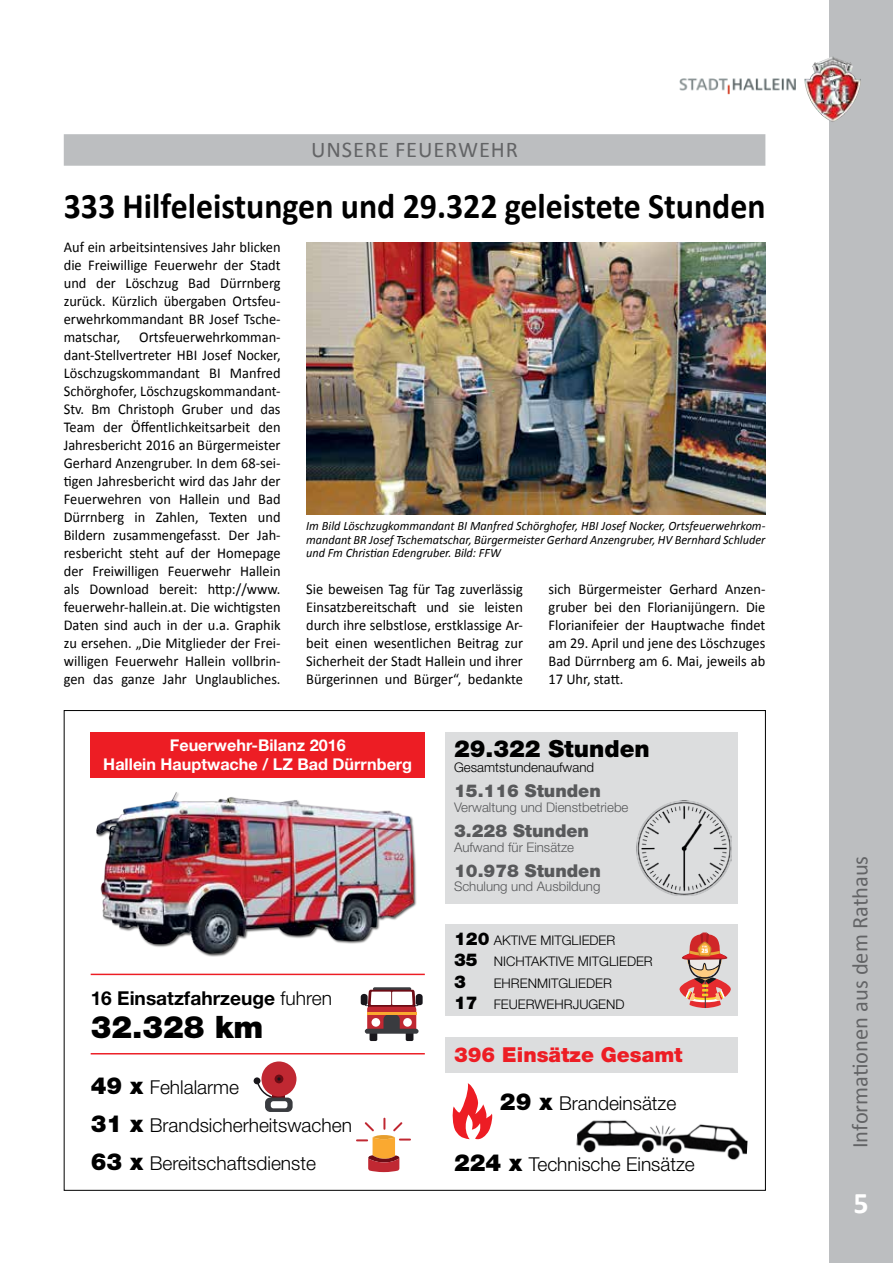
<style>
.page{position:relative;width:893px;height:1263px;background:#fff}
.page>*{position:absolute;margin:0;border:0;box-sizing:border-box;transform-origin:0 0}
.t1{font:700 36px "Calibri";color:#000;scale:.94 1}
.t2{font:900 30.9px "Helvetica Neue LT Std";color:#000}
.t3{font:700 30px "Calibri";color:#fff}
.t4{font:900 23.55px "Helvetica Neue LT Std";color:#000}
.t5{font:22.5px "Calibri";color:#636466}
.t6{font:22.5px "Calibri";letter-spacing:.04em;color:#636466}
.t7{font:900 20.7px "Helvetica Neue LT Std";color:#ed1d24}
.t8{font:300 19.2px/38.2px "Helvetica Neue LT Std";color:#000}
.t9{font:700 19.2px "Helvetica Neue LT Std";color:#000}
.t10{font:900 17.7px "Helvetica Neue LT Std";color:#58595b}
.t11{font:900 17.7px "Helvetica Neue LT Std";color:#000}
.t12{font:700 16.2px/19.5px "Helvetica Neue LT Std";color:#fff;text-align:center}
.t13{font:15px/18px "Calibri";color:#000;text-align:justify;scale:.96 1}
.t14{font:300 13.2px/21.1px "Helvetica Neue LT Std";color:#000}
.t15{font:300 13.2px "Helvetica Neue LT Std";color:#58595b}
.t16{font:italic 12.75px/13.5px "Calibri";color:#000;text-align:justify;scale:.96 1}
.s1{font-weight:900;font-size:17.7px}
.s2{font-weight:900;font-size:23.55px}
.s3{font-weight:300}
</style>
<div class="page">
<div style="left:829px;top:0;width:64px;height:1263px;background:#bcbec0"></div>
<img style="left:679px;top:78px;width:117px;height:17px">
<img style="left:804px;top:57px;width:57px;height:65px">
<img style="left:306px;top:242px;width:459px;height:272px">
<div style="left:64px;top:134px;width:701px;height:32px;background:#bcbec0"></div>
<div style="left:91px;top:732px;width:334px;height:46px;background:#ed1d24"></div>
<svg style="left:373px;top:987px;width:38px;height:4px"></svg>
<div style="left:370px;top:1028px;width:7px;height:13px;background:#19171c;border-radius:2px"></div>
<div style="left:406px;top:1028px;width:7px;height:13px;background:#19171c;border-radius:2px"></div>
<svg style="left:361px;top:990px;width:62px;height:42px"></svg>
<div style="left:365px;top:1029px;width:54px;height:5px;background:#393b3f;border-radius:2px"></div>
<div style="left:371px;top:1018px;width:9px;height:9px;background:#fff;border-radius:50%"></div>
<div style="left:403px;top:1018px;width:9px;height:9px;background:#fff;border-radius:50%"></div>
<hr style="left:367px;top:1012px;width:49px;height:2px;background:#faa930">
<div style="left:446px;top:732px;width:292px;height:171px;background:#dcddde"></div>
<img style="left:636px;top:800px;width:95px;height:95px">
<div style="left:446px;top:924px;width:292px;height:92px;background:#dcddde"></div>
<svg style="left:679px;top:932px;width:52px;height:76px"></svg>
<div style="left:446px;top:1037px;width:292px;height:35px;background:#dcddde"></div>
<svg style="left:452px;top:1083px;width:41px;height:56px"></svg>
<img style="left:576px;top:1120px;width:172px;height:40px">
<svg style="left:356px;top:1118px;width:55px;height:54px"></svg>
<div style="left:261px;top:1061px;width:35px;height:35px;background:#c02832;border-radius:50%"></div>
<div style="left:275px;top:1074px;width:8px;height:9px;background:#6d0c15;border-radius:50%"></div>
<svg style="left:265px;top:1097px;width:28px;height:15px"></svg>
<div style="left:254px;top:1077px;width:6px;height:7px;background:#19171c;border-radius:50%"></div>
<div style="left:271px;top:1101px;width:16px;height:7px;background:#fff;border-radius:3px"></div>
<svg style="left:256px;top:1077px;width:25px;height:22px"></svg>
<hr style="left:91px;top:974px;width:334px;height:1px;background:#ed1d24">
<hr style="left:91px;top:1053px;width:334px;height:1px;background:#ed1d24">
<img style="left:96px;top:792px;width:321px;height:165px">
<h3 class="t6" style="left:311px;top:136px;width:208px">UNSERE FEUERWEHR</h3>
<h1 class="t1" style="left:64px;top:183px;width:748px">333 Hilfeleistungen und 29.322 geleistete Stunden</h1>
<p class="t13" style="left:64px;top:238px;width:227px">Auf ein arbeitsintensives Jahr blicken die Freiwillige Feuerwehr der Stadt und der Löschzug Bad Dürrnberg zurück. Kürzlich übergaben Ortsfeu&shy;erwehrkommandant BR Josef Tsche&shy;matschar,</p>
<p class="t13" style="left:64px;top:328px;width:227px;text-indent:75px">Ortsfeuerwehrkomman&shy;dant-Stellvertreter HBI Josef Nocker, Löschzugskommandant BI Manfred Schörghofer, Löschzugskommandant-Stv. Bm Christoph Gruber und das Team der Öffentlichkeitsarbeit den Jahresbericht 2016 an Bürgermeister Gerhard Anzengruber. In dem 68-sei&shy;tigen Jahresbericht wird das Jahr der Feuerwehren von Hallein und Bad Dürrnberg in Zahlen, Texten und Bildern zusammengefasst. Der Jah&shy;resbericht steht auf der Homepage der Freiwilligen Feuerwehr Hallein als Download bereit: http://www. feuerwehr-hallein.at. Die wichtigsten Daten sind auch in der u.a. Graphik zu ersehen. „Die Mitglieder der Frei&shy;willigen Feuerwehr Hallein vollbrin&shy;gen das ganze Jahr Unglaubliches.</p>
<p class="t16" style="left:306px;top:519px;width:480px">Im Bild Löschzugkommandant BI Manfred Schörghofer, HBI Josef Nocker, Ortsfeuerwehrkom&shy;mandant BR Josef Tschematschar, Bürgermeister Gerhard Anzengruber, HV Bernhard Schluder und Fm Christian Edengruber. Bild: FFW</p>
<p class="t13" style="left:306px;top:580px;width:227px">Sie beweisen Tag für Tag zuverlässig Einsatzbereitschaft und sie leisten durch ihre selbstlose, erstklassige Ar&shy;beit einen wesentlichen Beitrag zur Sicherheit der Stadt Hallein und ihrer Bürgerinnen und Bürger“, bedankte</p>
<p class="t13" style="left:549px;top:580px;width:227px">sich Bürgermeister Gerhard Anzen&shy;gruber bei den Florianijüngern. Die Florianifeier der Hauptwache findet am 29. April und jene des Löschzuges Bad Dürrnberg am 6. Mai, jeweils ab 17 Uhr, statt.</p>
<p class="t12" style="left:103px;top:735px;width:310px">Feuerwehr-Bilanz 2016<br>Hallein Hauptwache / LZ Bad Dürrnberg</p>
<h3 class="t4" style="left:454px;top:735px;width:197px">29.322 Stunden</h3>
<p class="t14" style="left:454px;top:756px;width:141px">Gesamtstundenaufwand</p>
<p class="t10" style="left:454px;top:780px;width:148px">15.116 Stunden</p>
<p class="t15" style="left:454px;top:799px;width:176px">Verwaltung und Dienstbetriebe</p>
<p class="t10" style="left:454px;top:820px;width:137px">3.228 Stunden</p>
<p class="t15" style="left:454px;top:839px;width:122px">Aufwand für Einsätze</p>
<p class="t10" style="left:454px;top:860px;width:148px">10.978 Stunden</p>
<p class="t15" style="left:454px;top:879px;width:148px">Schulung und Ausbildung</p>
<p class="t14" style="left:454px;top:930px;width:200px"><span class="s1">120</span> AKTIVE MITGLIEDER<br><span class="s1">35</span> NICHTAKTIVE MITGLIEDER</p>
<p class="t11" style="left:454px;top:971px;width:13px">3</p>
<p class="t14" style="left:454px;top:972px;width:172px;text-indent:40px">EHRENMITGLIEDER<br><span class="s1">17</span> FEUERWEHRJUGEND</p>
<h3 class="t7" style="left:454px;top:1042px;width:230px">396 Einsätze Gesamt</h3>
<p class="t8" style="left:500px;top:1084px;width:178px"><span class="s2">29 x</span> Brandeinsätze</p>
<p class="t9" style="left:91px;top:986px;width:243px">16 Einsatzfahrzeuge <span class="s3">fuhren</span></p>
<h2 class="t2" style="left:91px;top:1009px;width:174px">32.328 km</h2>
<p class="t8" style="left:91px;top:1067px;width:263px"><span class="s2">49 x</span> Fehlalarme<br><span class="s2">31 x</span> Brandsicherheitswachen<br><span class="s2">63 x</span> Bereitschaftsdienste</p>
<p class="t8" style="left:454px;top:1144px;width:242px"><span class="s2">224 x</span> Technische Einsätze</p>
<h3 class="t5" style="left:846px;top:1148px;width:294px;rotate:-90deg">Informationen aus dem Rathaus</h3>
<h3 class="t3" style="left:853px;top:1184px;width:17px">5</h3>
</div>
